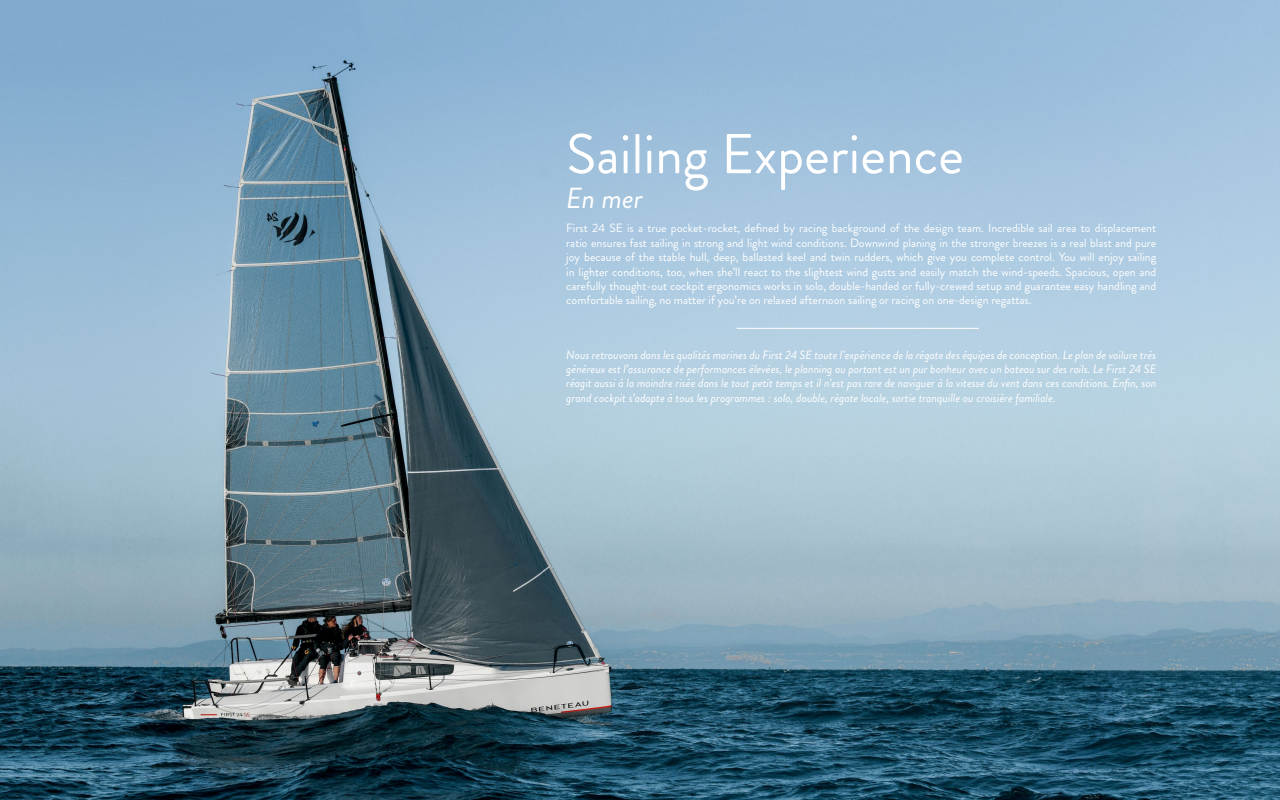
<style>
.page{position:relative;width:1280px;height:800px;background:#fff}
.page>*{position:absolute;margin:0;border:0;box-sizing:border-box;transform-origin:0 0}
.t1{font:56px "Brandon Grotesque";color:#fff}
.t2{font:italic 29px "Brandon Grotesque";color:#fff}
.t3{font:12px/14.4px "Brandon Grotesque";color:#fff;text-align:justify}
.t4{font:italic 12px/14.4px "Brandon Grotesque";color:#fff;text-align:justify}
</style>
<div class="page">
<img style="left:0;top:0;width:1280px;height:800px">
<hr style="left:737px;top:328px;width:242px;height:1px;background:#fff">
<h1 class="t1" style="left:566px;top:115px;width:399px">Sailing Experience</h1>
<h2 class="t2" style="left:566px;top:178px;width:78px">En mer</h2>
<p class="t3" style="left:566px;top:221px;width:592px">First 24 SE is a true pocket-rocket, defined by racing background of the design team. Incredible sail area to displacement ratio ensures fast sailing in strong and light wind conditions. Downwind planing in the stronger breezes is a real blast and pure joy because of the stable hull, deep, ballasted keel and twin rudders, which give you complete control. You will enjoy sailing in lighter conditions, too, when she’ll react to the slightest wind gusts and easily match the wind-speeds. Spacious, open and carefully thought-out cockpit ergonomics works in solo, double-handed or fully-crewed setup and guarantee easy handling and comfortable sailing, no matter if you’re on relaxed afternoon sailing or racing on one-design regattas.</p>
<p class="t4" style="left:566px;top:347px;width:592px">Nous retrouvons dans les qualités marines du First 24 SE toute l’expérience de la régate des équipes de conception. Le plan de voilure très généreux est l’assurance de performances élevées, le planning au portant est un pur bonheur avec un bateau sur des rails. Le First 24 SE réagit aussi à la moindre risée dans le tout petit temps et il n’est pas rare de naviguer à la vitesse du vent dans ces conditions. Enfin, son grand cockpit s’adapte à tous les programmes : solo, double, régate locale, sortie tranquille ou croisière familiale.</p>
</div>
